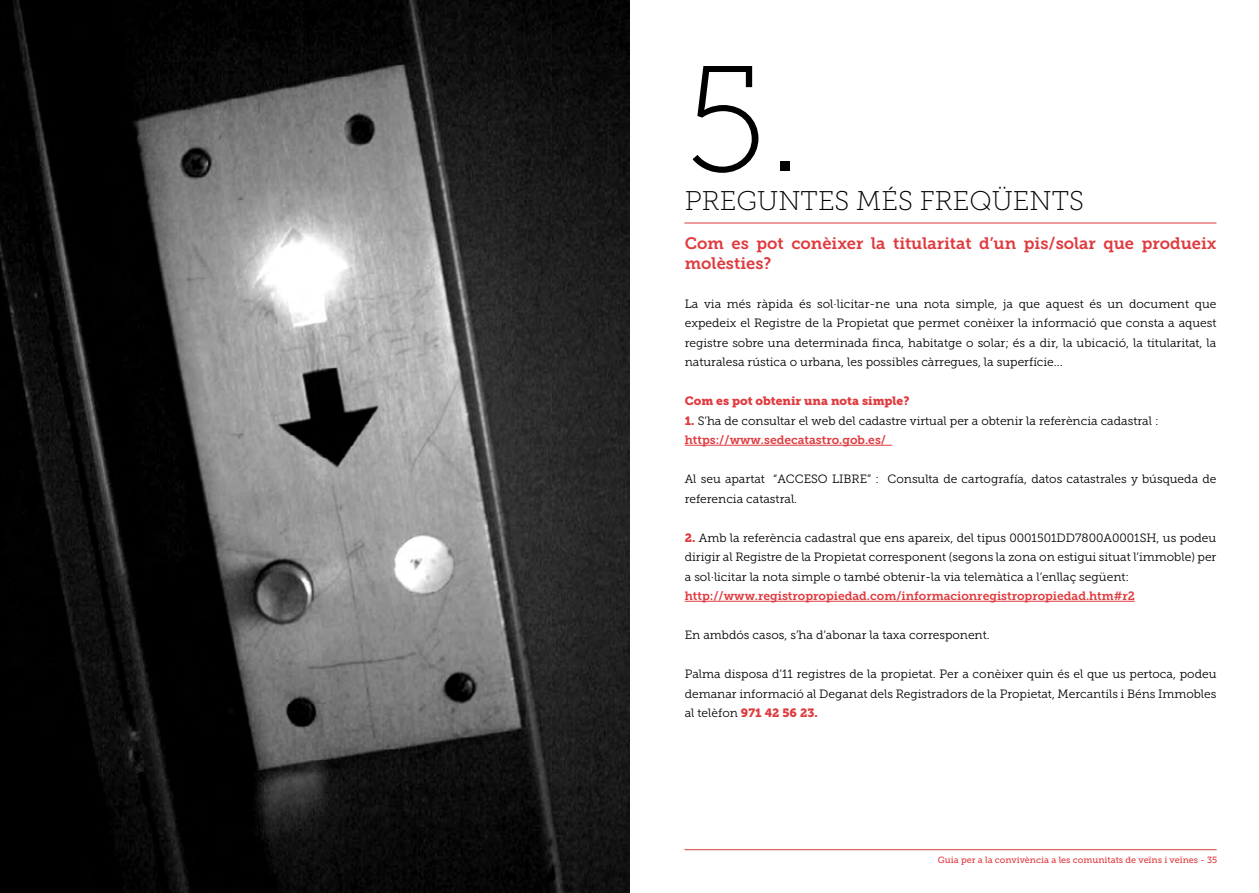
<style>
.page{position:relative;width:1259px;height:893px;background:#fff}
.page>*{position:absolute;margin:0;border:0;box-sizing:border-box;transform-origin:0 0}
.t1{font:150px "Museo Slab 100";color:#000}
.t2{font:27px "Museo Slab 100";color:#000}
.t3{font:16.5px/19.5px "Museo Slab 700";color:#e03a3e}
.t4{font:12px/19.5px "Museo Slab 300";color:#000;text-align:justify}
.t5{font:12px "Museo Slab 700";color:#e03a3e}
.t6{font:12px "Museo Slab 900";color:#e03a3e}
.t7{font:9px "Museo Slab 500";color:#e03a3e}
.s1{font-family:"Museo Slab 900";color:#e03a3e}
.s2{font-family:"Museo Slab 300";color:#000}
</style>
<div class="page">
<hr style="left:684px;top:849px;width:532px;height:1px;background:#e03a3e">
<hr style="left:685px;top:445px;width:207px;height:1px;background:#e03a3e">
<hr style="left:685px;top:601px;width:450px;height:1px;background:#e03a3e">
<img style="left:0;top:0;width:629px;height:893px">
<hr style="left:684px;top:223px;width:532px;height:1px;background:#e03a3e">
<h1 class="t1" style="left:685px;top:39px;width:119px">5.</h1>
<h2 class="t2" style="left:685px;top:186px;width:401px">PREGUNTES MÉS FREQÜENTS</h2>
<h3 class="t3" style="left:685px;top:234px;width:533px">Com es pot conèixer la titularitat d’un pis/solar que produeix molèsties?</h3>
<p class="t4" style="left:685px;top:294px;width:533px">La via més ràpida és sol·licitar-ne una nota simple, ja que aquest és un document que expedeix el Registre de la Propietat que permet conèixer la informació que consta a aquest registre sobre una determinada finca, habitatge o solar; és a dir, la ubicació, la titularitat, la naturalesa rústica o urbana, les possibles càrregues, la superfície...</p>
<p class="t6" style="left:685px;top:394px;width:226px">Com es pot obtenir una nota simple?</p>
<p class="t4" style="left:685px;top:411px;width:475px"><span class="s1">1.</span> S’ha de consultar el web del cadastre virtual per a obtenir la referència cadastral :</p>
<p class="t5" style="left:685px;top:433px;width:203px">https://www.sedecatastro.gob.es/</p>
<p class="t4" style="left:685px;top:469px;width:533px">Al seu apartat “ACCESO LIBRE” : Consulta de cartografía, datos catastrales y búsqueda de referencia catastral.</p>
<p class="t4" style="left:685px;top:528px;width:533px"><span class="s1">2.</span> Amb la referència cadastral que ens apareix, del tipus 0001501DD7800A0001SH, us podeu dirigir al Registre de la Propietat corresponent (segons la zona on estigui situat l’immoble) per a sol·licitar la nota simple o també obtenir-la via telemàtica a l’enllaç següent:</p>
<p class="t5" style="left:685px;top:589px;width:451px">http://www.registropropiedad.com/informacionregistropropiedad.htm#r2</p>
<p class="t4" style="left:685px;top:625px;width:306px">En ambdós casos, s’ha d’abonar la taxa corresponent.</p>
<p class="t4" style="left:685px;top:664px;width:533px">Palma disposa d’11 registres de la propietat. Per a conèixer quin és el que us pertoca, podeu demanar informació al Deganat dels Registradors de la Propietat, Mercantils i Béns Immobles</p>
<p class="t6" style="left:685px;top:706px;width:135px"><span class="s2">al telèfon</span> 971 42 56 23.</p>
<p class="t7" style="left:938px;top:855px;width:281px">Guia per a la convivència a les comunitats de veïns i veïnes - 35</p>
</div>
